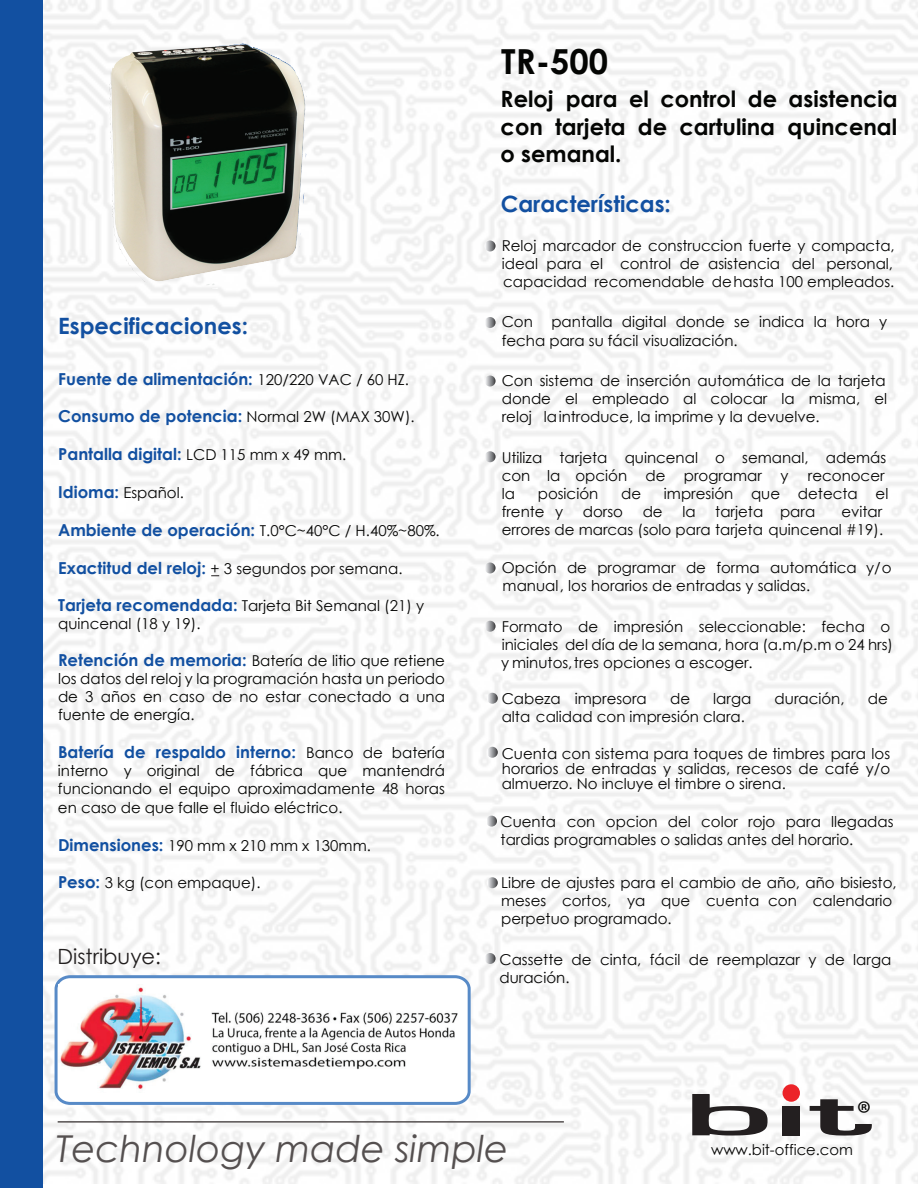
<style>
.page{position:relative;width:918px;height:1188px;background:#fff}
.page>*{position:absolute;margin:0;border:0;box-sizing:border-box;transform-origin:0 0}
.t1{font:italic 37.05px "Century Gothic";color:#555050}
.t2{font:700 34.5px "Century Gothic";color:#040503}
.t3{font:34.5px "Myriad Pro";color:#050504}
.t4{font:700 22.5px/27.6px "Century Gothic";color:#040503;text-align:justify}
.t5{font:700 22.5px "Century Gothic";color:#1250a1}
.t6{font:21px "Century Gothic";color:#211e1e}
.t7{font:700 16.5px "Century Gothic";color:#1250a1}
.t8{font:15px/18px "Century Gothic";color:#050504}
.t9{font:15px/18px "Century Gothic";color:#040503;text-align:justify}
.t10{font:14.7px "Century Gothic";color:#050504}
.s1{font-weight:400;font-size:15px;color:#050504}
.s2{font-weight:700;font-size:16.5px;color:#1250a1}
.s3{font-weight:400;font-size:15px;color:#040503}
</style>
<div class="page">
<img style="left:43px;top:0;width:875px;height:1183px">
<div style="left:0;top:0;width:43px;height:1188px;background:#1250a1"></div>
<svg style="left:53px;top:974px;width:419px;height:132px"></svg>
<hr style="left:58px;top:1121px;width:506px;height:2px;background:#555050">
<img style="left:59px;top:984px;width:404px;height:108px">
<svg style="left:485px;top:240px;width:11px;height:12px"></svg>
<svg style="left:485px;top:317px;width:11px;height:11px"></svg>
<svg style="left:485px;top:375px;width:11px;height:11px"></svg>
<svg style="left:485px;top:451px;width:11px;height:11px"></svg>
<svg style="left:485px;top:562px;width:11px;height:12px"></svg>
<svg style="left:485px;top:621px;width:11px;height:11px"></svg>
<svg style="left:487px;top:693px;width:11px;height:11px"></svg>
<svg style="left:487px;top:747px;width:11px;height:11px"></svg>
<svg style="left:487px;top:877px;width:11px;height:11px"></svg>
<svg style="left:485px;top:953px;width:11px;height:11px"></svg>
<svg style="left:692px;top:1094px;width:76px;height:42px"></svg>
<svg style="left:810px;top:1099px;width:62px;height:37px"></svg>
<div style="left:783px;top:1106px;width:17px;height:29px;background:#231f20"></div>
<div style="left:782px;top:1084px;width:18px;height:18px;background:#ec2328;border-radius:50%"></div>
<img style="left:102px;top:35px;width:215px;height:254px">
<svg style="left:486px;top:816px;width:11px;height:11px"></svg>
<h2 class="t2" style="left:501px;top:35px;width:108px">TR-500</h2>
<h3 class="t4" style="left:501px;top:84px;width:399px">Reloj para el control de asistencia con tarjeta de cartulina quincenal o semanal.</h3>
<h3 class="t5" style="left:58px;top:309px;width:191px">Especificaciones:</h3>
<p class="t7" style="left:58px;top:366px;width:352px">Fuente de alimentación: <span class="s1">120/220 VAC / 60 HZ.</span></p>
<p class="t7" style="left:58px;top:404px;width:358px">Consumo de potencia: <span class="s1">Normal 2W (MAX 30W).</span></p>
<p class="t7" style="left:58px;top:442px;width:290px">Pantalla digital: <span class="s1">LCD 115 mm x 49 mm.</span></p>
<p class="t8" style="left:58px;top:483px;width:127px"><span class="s2">Idioma:</span> Español.</p>
<p class="t8" style="left:58px;top:521px;width:383px"><span class="s2">Ambiente de operación:</span> T.0°C~40°C / H.40%~80%.</p>
<p class="t8" style="left:58px;top:559px;width:346px"><span class="s2">Exactitud del reloj:</span> + 3 segundos por semana.</p>
<p class="t8" style="left:58px;top:597px;width:367px"><span class="s2">Tarjeta recomendada:</span> Tarjeta Bit Semanal (21) y quincenal (18 y 19).</p>
<p class="t9" style="left:58px;top:652px;width:389px"><span class="s2">Retención de memoria:</span> Batería de litio que retiene los datos del reloj y la programación hasta un periodo de 3 años en caso de no estar conectado a una fuente de energía.</p>
<p class="t7" style="left:58px;top:739px;width:388px">Batería de respaldo interno: <span class="s3">Banco de batería</span></p>
<p class="t9" style="left:58px;top:761px;width:389px">interno y original de fábrica que mantendrá funcionando el equipo aproximadamente 48 horas</p>
<p class="t9" style="left:58px;top:799px;width:286px">en caso de que falle el fluido eléctrico.</p>
<p class="t8" style="left:58px;top:836px;width:314px"><span class="s2">Dimensiones:</span> 190 mm x 210 mm x 130mm.</p>
<p class="t8" style="left:58px;top:873px;width:204px"><span class="s2">Peso:</span> 3 kg (con empaque).</p>
<h3 class="t6" style="left:58px;top:942px;width:105px">Distribuye:</h3>
<h3 class="t5" style="left:501px;top:187px;width:172px">Características:</h3>
<p class="t8" style="left:502px;top:237px;width:394px;text-align:justify">Reloj marcador de construccion fuerte y compacta, ideal para el control de asistencia del personal, capacidad recomendable dehasta 100 empleados.</p>
<p class="t8" style="left:502px;top:312px;width:387px;line-height:19px">Con pantalla digital donde se indica la hora y fecha para su fácil visualización.</p>
<p class="t8" style="left:502px;top:372px;width:387px;text-align:justify">Con sistema de inserción automática de la tarjeta donde el empleado al colocar la misma, el reloj laintroduce, la imprime y la devuelve.</p>
<p class="t8" style="left:502px;top:448px;width:386px">Utiliza tarjeta quincenal o semanal, además con la opción de programar y</p>
<p class="t8" style="left:808px;top:466px;width:78px">reconocer</p>
<p class="t8" style="left:502px;top:484px;width:15px">la</p>
<p class="t8" style="left:538px;top:484px;width:62px">posición</p>
<p class="t8" style="left:621px;top:484px;width:22px">de</p>
<p class="t8" style="left:664px;top:484px;width:226px">impresión que detecta el</p>
<p class="t8" style="left:502px;top:502px;width:63px">frente y</p>
<p class="t8" style="left:583px;top:502px;width:42px">dorso</p>
<p class="t8" style="left:643px;top:502px;width:22px">de</p>
<p class="t8" style="left:682px;top:502px;width:15px">la</p>
<p class="t8" style="left:715px;top:502px;width:101px">tarjeta para</p>
<p class="t8" style="left:502px;top:502px;width:383px;text-align:right">evitar<br>errores de marcas (solo para tarjeta quincenal #19).</p>
<p class="t8" style="left:502px;top:558px;width:391px">Opción de programar de forma automática y/o manual, los horarios de entradas y salidas.</p>
<p class="t8" style="left:501px;top:617px;width:393px">Formato de impresión seleccionable: fecha o iniciales del día de la semana, hora (a.m/p.m o 24 hrs) y minutos,tres opciones a escoger.</p>
<p class="t8" style="left:502px;top:689px;width:147px">Cabeza impresora</p>
<p class="t8" style="left:670px;top:689px;width:22px">de</p>
<p class="t8" style="left:713px;top:689px;width:40px">larga</p>
<p class="t8" style="left:775px;top:689px;width:71px">duración,</p>
<p class="t8" style="left:868px;top:689px;width:22px">de</p>
<p class="t8" style="left:502px;top:707px;width:245px">alta calidad con impresión clara.</p>
<p class="t8" style="left:502px;top:745px;width:390px;line-height:15.1px;text-align:justify">Cuenta con sistema para toques de timbres para los horarios de entradas y salidas, recesos de café y/o almuerzo. No incluye el timbre o sirena.</p>
<p class="t8" style="left:501px;top:812px;width:394px">Cuenta con opcion del color rojo para llegadas tardias programables o salidas antes del horario.</p>
<p class="t8" style="left:501px;top:873px;width:397px">Libre de ajustes para el cambio de año, año bisiesto, meses cortos, ya que cuenta con calendario perpetuo programado.</p>
<p class="t8" style="left:500px;top:950px;width:393px">Cassette de cinta, fácil de reemplazar y de larga duración.</p>
<h2 class="t3" style="left:857px;top:1093px;width:16px">®</h2>
<h1 class="t1" style="left:56px;top:1123px;width:454px">Technology made simple</h1>
<p class="t10" style="left:711px;top:1139px;width:143px">www.bit-office.com</p>
</div>
